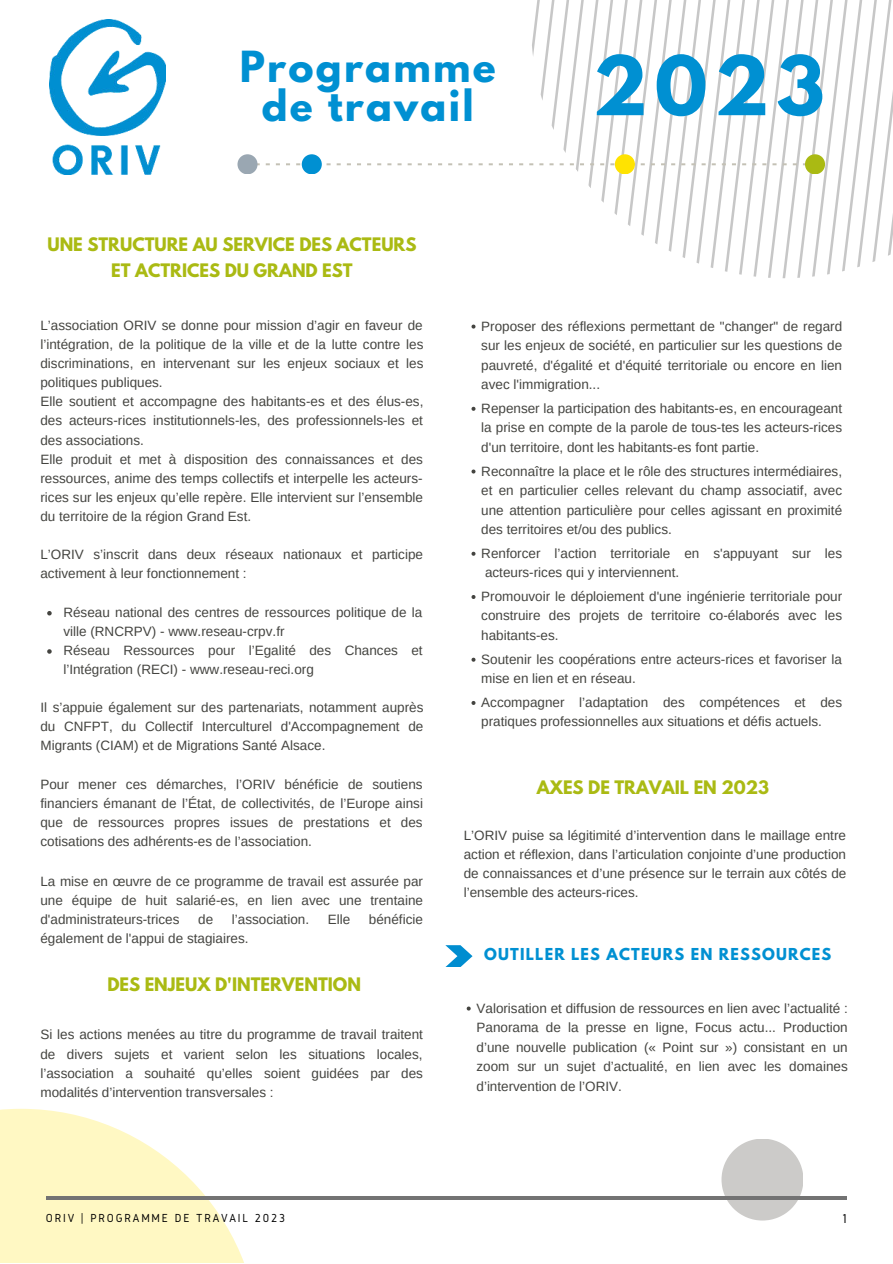
<style>
.page{position:relative;width:893px;height:1264px;background:#fff}
.page>*{position:absolute;margin:0;border:0;box-sizing:border-box;transform-origin:0 0}
.t1{font:700 72.6px "League Spartan";color:#0090d2}
.t2{font:700 37.95px/38.7px "League Spartan";letter-spacing:.06em;color:#0090d2;text-align:center}
.t3{font:700 16.5px/25.8px "League Spartan";color:#aaba13;text-align:center}
.t4{font:700 14.55px "League Spartan";letter-spacing:.08em;color:#0090d2}
.t5{font:13.5px/19px "Arimo";color:#444440;text-align:justify}
.t6{font:13.35px "Gidole";color:#000}
.t7{font:12.15px "Gidole";letter-spacing:.15em;color:#000}
</style>
<div class="page">
<svg style="left:0;top:1108px;width:259px;height:154px"></svg>
<svg style="left:721px;top:1139px;width:82px;height:81px"></svg>
<hr style="left:46px;top:1196px;width:800px;height:3px;background:#737373">
<svg style="left:47px;top:611px;width:5px;height:4px"></svg>
<svg style="left:47px;top:649px;width:5px;height:4px"></svg>
<svg style="left:237px;top:0;width:655px;height:278px"></svg>
<img style="left:49px;top:19px;width:116px;height:155px">
<svg style="left:471px;top:324px;width:4px;height:4px"></svg>
<svg style="left:471px;top:407px;width:4px;height:4px"></svg>
<svg style="left:471px;top:469px;width:4px;height:4px"></svg>
<svg style="left:471px;top:551px;width:4px;height:4px"></svg>
<svg style="left:471px;top:595px;width:4px;height:4px"></svg>
<svg style="left:471px;top:657px;width:4px;height:4px"></svg>
<svg style="left:471px;top:701px;width:4px;height:4px"></svg>
<svg style="left:466px;top:1006px;width:4px;height:4px"></svg>
<svg style="left:445px;top:945px;width:27px;height:22px"></svg>
<h2 class="t2" style="left:240px;top:47px;width:257px">Programme de travail</h2>
<p class="t3" style="left:47px;top:231px;width:370px">UNE STRUCTURE AU SERVICE DES ACTEURS<br>ET ACTRICES DU GRAND EST</p>
<h1 class="t1" style="left:592px;top:29px;width:233px">2023</h1>
<p class="t5" style="left:40px;top:316px;width:384px;text-align:left">L’association ORIV se donne pour mission d’agir en faveur de l’intégration, de la politique de la ville et de la lutte contre les discriminations, en intervenant sur les enjeux sociaux et les politiques publiques.<br>Elle soutient et accompagne des habitants-es et des élus-es, des acteurs-rices institutionnels-les, des professionnels-les et des associations.<br>Elle produit et met à disposition des connaissances et des ressources, anime des temps collectifs et interpelle les acteurs&shy;rices sur les enjeux qu’elle repère. Elle intervient sur l’ensemble du territoire de la région Grand Est.</p>
<p class="t5" style="left:40px;top:545px;width:384px">L’ORIV s’inscrit dans deux réseaux nationaux et participe activement à leur fonctionnement :</p>
<p class="t5" style="left:63px;top:602px;width:361px;text-align:left">Réseau national des centres de ressources politique de la ville (RNCRPV) - www.reseau-crpv.fr<br>Réseau Ressources pour l’Egalité des Chances et l’Intégration (RECI) - www.reseau-reci.org</p>
<p class="t5" style="left:40px;top:698px;width:384px">Il s’appuie également sur des partenariats, notamment auprès du CNFPT, du Collectif Interculturel d'Accompagnement de Migrants (CIAM) et de Migrations Santé Alsace.</p>
<p class="t5" style="left:40px;top:774px;width:384px">Pour mener ces démarches, l’ORIV bénéficie de soutiens financiers émanant de l’État, de collectivités, de l’Europe ainsi que de ressources propres issues de prestations et des cotisations des adhérents-es de l’association.</p>
<p class="t5" style="left:40px;top:872px;width:384px">La mise en œuvre de ce programme de travail est assurée par une équipe de huit salarié-es, en lien avec une trentaine d'administrateurs-trices</p>
<p class="t5" style="left:198px;top:910px;width:16px">de</p>
<p class="t5" style="left:232px;top:910px;width:79px">l’association.</p>
<p class="t5" style="left:328px;top:910px;width:24px">Elle</p>
<p class="t5" style="left:369px;top:910px;width:55px">bénéficie</p>
<p class="t5" style="left:40px;top:929px;width:210px">également de l'appui de stagiaires.</p>
<p class="t3" style="left:107px;top:970px;width:255px">DES ENJEUX D'INTERVENTION</p>
<p class="t5" style="left:40px;top:1025px;width:384px">Si les actions menées au titre du programme de travail traitent de divers sujets et varient selon les situations locales, l’association a souhaité qu’elles soient guidées par des modalités d’intervention transversales :</p>
<p class="t5" style="left:481px;top:316px;width:362px;line-height:19.5px">Proposer des réflexions permettant de "changer" de regard sur les enjeux de société, en particulier sur les questions de pauvreté, d'égalité et d'équité territoriale ou encore en lien avec l'immigration...</p>
<p class="t5" style="left:481px;top:398px;width:362px;line-height:19.5px">Repenser la participation des habitants-es, en encourageant la prise en compte de la parole de tous-tes les acteurs-rices d'un territoire, dont les habitants-es font partie.</p>
<p class="t5" style="left:481px;top:461px;width:362px;line-height:19.5px">Reconnaître la place et le rôle des structures intermédiaires, et en particulier celles relevant du champ associatif, avec une attention particulière pour celles agissant en proximité des territoires et/ou des publics.</p>
<p class="t5" style="left:481px;top:543px;width:362px;line-height:19.5px">Renforcer l’action territoriale en s'appuyant sur les acteurs-rices qui y interviennent.</p>
<p class="t5" style="left:481px;top:586px;width:362px;line-height:19.5px">Promouvoir le déploiement d'une ingénierie territoriale pour construire des projets de territoire co-élaborés avec les habitants-es.</p>
<p class="t5" style="left:481px;top:649px;width:362px;line-height:19.5px">Soutenir les coopérations entre acteurs-rices et favoriser la mise en lien et en réseau.</p>
<p class="t5" style="left:481px;top:692px;width:362px;line-height:19.5px">Accompagner l’adaptation des compétences et des pratiques professionnelles aux situations et défis actuels.</p>
<p class="t3" style="left:537px;top:774px;width:234px">AXES DE TRAVAIL EN 2023</p>
<p class="t5" style="left:463px;top:825px;width:384px">L’ORIV puise sa légitimité d’intervention dans le maillage entre action et réflexion, dans l’articulation conjointe d’une production de connaissances et d’une présence sur le terrain aux côtés de l’ensemble des acteurs-rices.</p>
<p class="t4" style="left:484px;top:942px;width:349px">OUTILLER LES ACTEURS EN RESSOURCES</p>
<p class="t5" style="left:476px;top:998px;width:373px;line-height:19.5px">Valorisation et diffusion de ressources en lien avec l’actualité :<br>Panorama de la presse en ligne, Focus actu... Production d’une nouvelle publication (« Point sur ») consistant en un zoom sur un sujet d’actualité, en lien avec les domaines d’intervention de l’ORIV.</p>
<p class="t7" style="left:46px;top:1210px;width:240px">ORIV | PROGRAMME DE TRAVAIL 2023</p>
<p class="t6" style="left:842px;top:1211px;width:6px">1</p>
</div>
